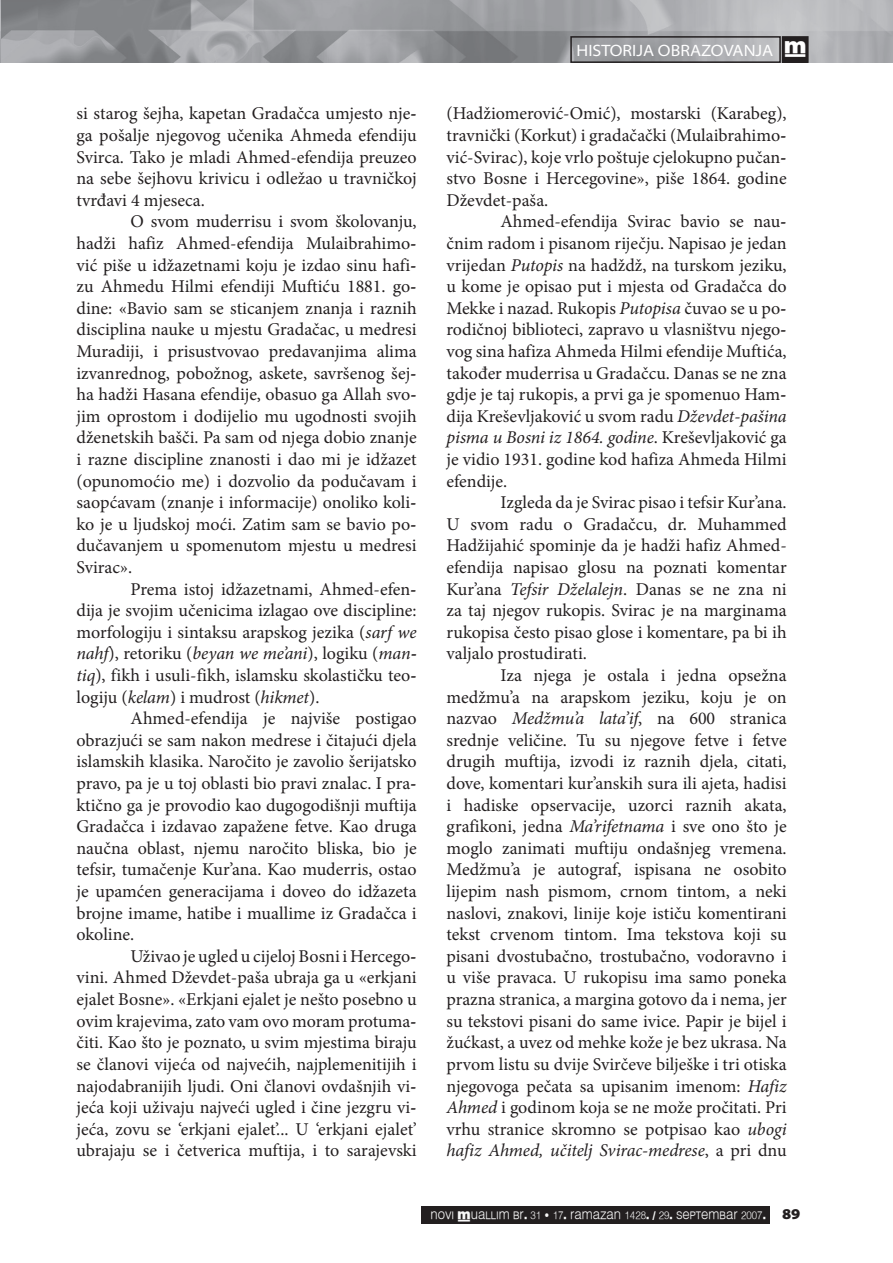
<style>
.page{position:relative;width:893px;height:1263px;background:#fff}
.page>*{position:absolute;margin:0;border:0;box-sizing:border-box;transform-origin:0 0}
.t1{font:18px/21.6px "Minion Pro";color:#231f20;text-align:justify}
.t2{font:semi-expanded 16.5px "Myriad Pro";color:#fff}
.t3{font:10.8px "Muallim";color:#f9f9f9;scale:.91 1}
.s1{font-family:"Muallim";font-stretch:normal}
.s2{font-style:italic}
.s3{font-family:"Myriad Pro";font-weight:900;font-stretch:semi-expanded;font-size:15px;color:#231f20}
</style>
<div class="page">
<img style="left:0;top:0;width:893px;height:62px">
<div style="left:570px;top:36px;width:211px;height:27px;border:2px solid #231f20"></div>
<div style="left:783px;top:37px;width:25px;height:25px;background:#231f20"></div>
<div style="left:782px;top:36px;width:27px;height:27px;border:2px solid #231f20"></div>
<div style="left:421px;top:1205px;width:349px;height:18px;background:#231f20"></div>
<p class="t2" style="left:576px;top:41px;width:231px">HISTORIJA OBRAZOVANJA <span class="s1">†</span></p>
<p class="t1" style="left:76px;top:103px;width:342px">si starog šejha, kapetan Gradačca umjesto njeg ga pošalje njegovog učenika Ahmeda efendiju Svirca. Tako je mladi Ahmed-efendija preuzeo na sebe šejhovu krivicu i odležao u travničkoj tvrđavi 4 mjeseca.</p>
<p class="t1" style="left:76px;top:211px;width:342px;text-indent:54px">O svom muderrisu i svom školovanju, hadži hafiz Ahmed-efendija Mulaibrahimov vić piše u idžazetnami koju je izdao sinu hafiz zu Ahmedu Hilmi efendiji Muftiću 1881. god dine: «Bavio sam se sticanjem znanja i raznih disciplina nauke u mjestu Gradačac, u medresi Muradiji, i prisustvovao predavanjima alima izvanrednog, pobožnog, askete, savršenog šejh ha hadži Hasana efendije, obasuo ga Allah svoj jim oprostom i dodijelio mu ugodnosti svojih dženetskih bašči. Pa sam od njega dobio znanje i razne discipline znanosti i dao mi je idžazet (opunomoćio me) i dozvolio da podučavam i saopćavam (znanje i informacije) onoliko kolik ko je u ljudskoj moći. Zatim sam se bavio pod dučavanjem u spomenutom mjestu u medresi Svirac».</p>
<p class="t1" style="left:76px;top:578px;width:342px;text-indent:54px">Prema istoj idžazetnami, Ahmed-efend dija je svojim učenicima izlagao ove discipline: morfologiju i sintaksu arapskog jezika (<span class="s2">sarf we nahf</span>), retoriku (<span class="s2">beyan we me’ani</span>), logiku (<span class="s2">mant tiq</span>), fikh i usuli-fikh, islamsku skolastičku teol logiju (<span class="s2">kelam</span>) i mudrost (<span class="s2">hikmet</span>).</p>
<p class="t1" style="left:76px;top:708px;width:342px;text-indent:54px">Ahmed-efendija je najviše postigao obrazjući se sam nakon medrese i čitajući djela islamskih klasika. Naročito je zavolio šerijatsko pravo, pa je u toj oblasti bio pravi znalac. I prak ktično ga je provodio kao dugogodišnji muftija Gradačca i izdavao zapažene fetve. Kao druga naučna oblast, njemu naročito bliska, bio je tefsir, tumačenje Kur’ana. Kao muderris, ostao je upamćen generacijama i doveo do idžazeta brojne imame, hatibe i muallime iz Gradačca i okoline.</p>
<p class="t1" style="left:76px;top:945px;width:342px;text-indent:54px">Uživao je ugled u cijeloj Bosni i Hercegov vini. Ahmed Dževdet-paša ubraja ga u «erkjani ejalet Bosne». «Erkjani ejalet je nešto posebno u ovim krajevima, zato vam ovo moram protumač čiti. Kao što je poznato, u svim mjestima biraju se članovi vijeća od najvećih, najplemenitijih i najodabranijih ljudi. Oni članovi ovdašnjih vij jeća koji uživaju najveći ugled i čine jezgru vij jeća, zovu se ‘erkjani ejalet’... U ‘erkjani ejalet’ ubrajaju se i četverica muftija, i to sarajevski</p>
<p class="t1" style="left:446px;top:103px;width:342px">(Hadžiomerović-Omić), mostarski (Karabeg), travnički (Korkut) i gradačački (Mulaibrahimov vić-Svirac), koje vrlo poštuje cjelokupno pučans stvo Bosne i Hercegovine», piše 1864. godine Dževdet-paša.</p>
<p class="t1" style="left:446px;top:211px;width:342px;text-indent:54px">Ahmed-efendija Svirac bavio se nauč čnim radom i pisanom riječju. Napisao je jedan vrijedan <span class="s2">Putopis</span> na hadždž, na turskom jeziku, u kome je opisao put i mjesta od Gradačca do Mekke i nazad. Rukopis <span class="s2">Putopisa</span> čuvao se u por rodičnoj biblioteci, zapravo u vlasništvu njegov vog sina hafiza Ahmeda Hilmi efendije Muftića, također muderrisa u Gradačcu. Danas se ne zna gdje je taj rukopis, a prvi ga je spomenuo Hamd dija Kreševljaković u svom radu <span class="s2">Dževdet-pašina pisma u Bosni iz 1864. godine</span>. Kreševljaković ga je vidio 1931. godine kod hafiza Ahmeda Hilmi efendije.</p>
<p class="t1" style="left:446px;top:492px;width:342px;text-indent:54px">Izgleda da je Svirac pisao i tefsir Kur’ana.<br>U svom radu o Gradačcu, dr. Muhammed Hadžijahić spominje da je hadži hafiz Ahmed&shy;efendija napisao glosu na poznati komentar Kur’ana <span class="s2">Tefsir Dželalejn</span>. Danas se ne zna ni za taj njegov rukopis. Svirac je na marginama rukopisa često pisao glose i komentare, pa bi ih valjalo prostudirati.</p>
<p class="t1" style="left:446px;top:665px;width:342px;text-indent:54px">Iza njega je ostala i jedna opsežna medžmu’a na arapskom jeziku, koju je on nazvao <span class="s2">Medžmu’a lata’if</span>, na 600 stranica srednje veličine. Tu su njegove fetve i fetve drugih muftija, izvodi iz raznih djela, citati, dove, komentari kur’anskih sura ili ajeta, hadisi i hadiske opservacije, uzorci raznih akata, grafikoni, jedna <span class="s2">Ma’rifetnama</span> i sve ono što je moglo zanimati muftiju ondašnjeg vremena.<br>Medžmu’a je autograf, ispisana ne osobito lijepim nash pismom, crnom tintom, a neki naslovi, znakovi, linije koje ističu komentirani tekst crvenom tintom. Ima tekstova koji su pisani dvostubačno, trostubačno, vodoravno i u više pravaca. U rukopisu ima samo poneka prazna stranica, a margina gotovo da i nema, jer su tekstovi pisani do same ivice. Papir je bijel i žućkast, a uvez od mehke kože je bez ukrasa. Na prvom listu su dvije Svirčeve bilješke i tri otiska njegovoga pečata sa upisanim imenom: <span class="s2">Hafiz Ahmed</span> i godinom koja se ne može pročitati. Pri vrhu stranice skromno se potpisao kao <span class="s2">ubogi hafiz Ahmed, učitelj Svirac-medrese</span>, a pri dnu</p>
<p class="t3" style="left:430px;top:1208px;width:408px">NOVI †UALLIM BR. 31 • 17. RAMAZAN 1428. / 29. SEPTEMBAR 2007. <span class="s3">89</span></p>
</div>
